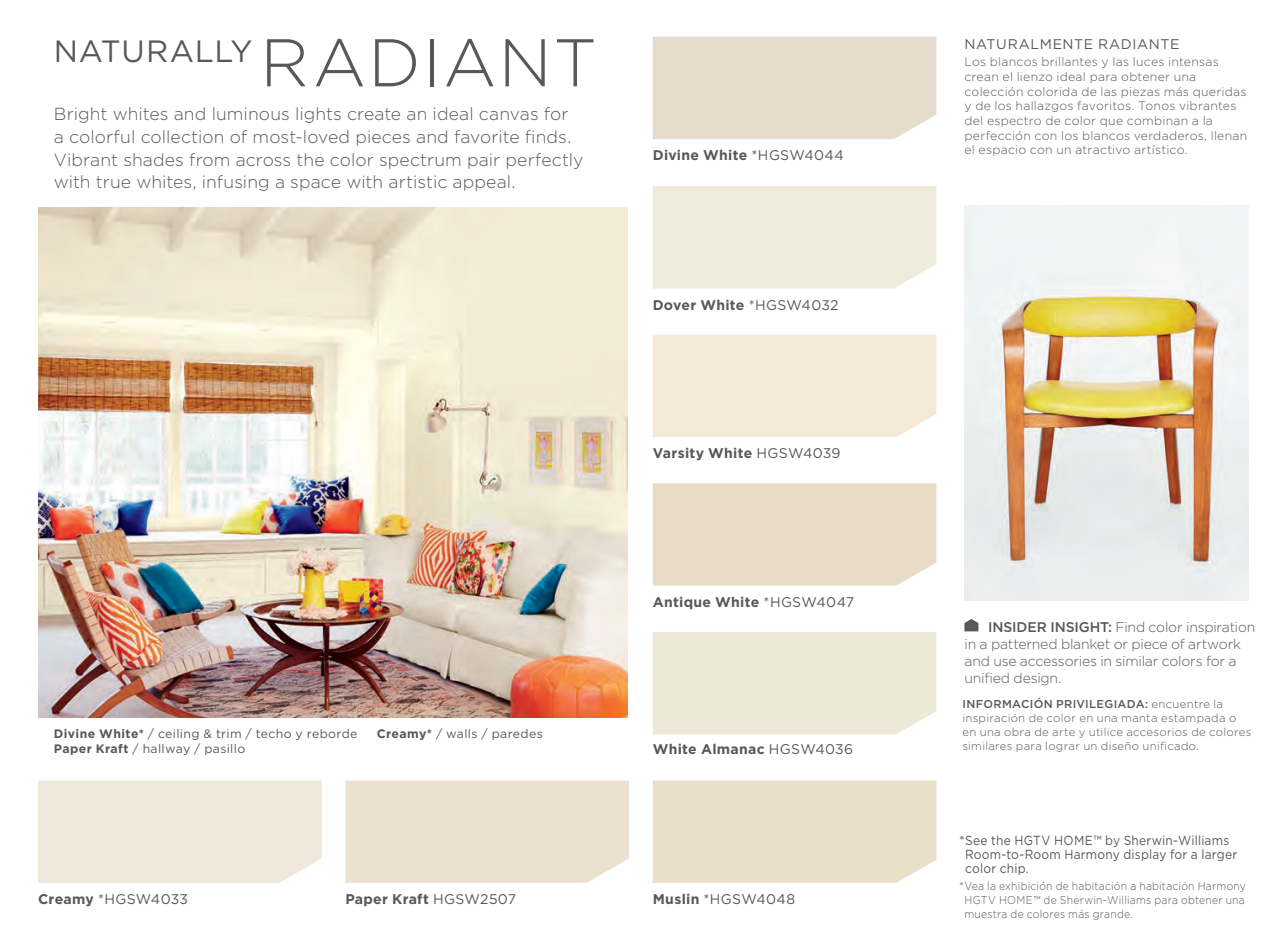
<style>
.page{position:relative;width:1287px;height:945px;background:#fff}
.page>*{position:absolute;margin:0;border:0;box-sizing:border-box;transform-origin:0 0}
.t1{font:300 67.38px "Gotham";letter-spacing:.03em;color:#57585a}
.t2{font:30.8px "Gotham";letter-spacing:.02em;color:#57585a}
.t3{font:300 17.5px/22.8px "Gotham";letter-spacing:.005em;color:#57585a}
.t4{font:300 14px/16.8px "Gotham";letter-spacing:-.015em;color:#57585a}
.t5{font:700 14px "Gotham";letter-spacing:.02em;color:#57585a}
.t6{font:14px "Gotham";letter-spacing:.04em;color:#57585a}
.t7{font:14px "Gotham";letter-spacing:.02em;color:#57585a}
.t8{font:13.12px/14px "Gotham";letter-spacing:.02em;color:#57585a}
.t9{font:300 12.25px/14.7px "Gotham";letter-spacing:.02em;color:#57585a}
.t10{font:12.25px "Gotham";letter-spacing:.03em;color:#57585a}
.t11{font:300 11.38px/14px "Gotham";letter-spacing:.025em;color:#57585a}
.s1{font-weight:400}
.s2{font-weight:700}
.s3{font-weight:500}
</style>
<div class="page">
<svg style="left:964px;top:619px;width:14px;height:12px"></svg>
<img style="left:964px;top:205px;width:283px;height:396px">
<img style="left:38px;top:208px;width:589px;height:509px">
<div style="left:345px;top:781px;width:284px;height:102px;background:#ece1d1"></div>
<div style="left:653px;top:186px;width:283px;height:102px;background:#f0eadc"></div>
<div style="left:652px;top:335px;width:284px;height:102px;background:#f4e9d6"></div>
<div style="left:652px;top:483px;width:284px;height:103px;background:#e8dcc6"></div>
<div style="left:652px;top:632px;width:284px;height:102px;background:#eee8d7"></div>
<div style="left:652px;top:781px;width:284px;height:102px;background:#eadfc9"></div>
<div style="left:38px;top:781px;width:284px;height:102px;background:#efe8db"></div>
<div style="left:652px;top:37px;width:284px;height:102px;background:#e6dccd"></div>
<p class="t1" style="left:260px;top:20px;width:338px">RADIANT</p>
<p class="t2" style="left:54px;top:31px;width:200px">NATURALLY</p>
<p class="t6" style="left:964px;top:35px;width:216px">NATURALMENTE RADIANTE</p>
<p class="t9" style="left:964px;top:54px;width:284px">Los blancos brillantes y las luces intensas crean el lienzo ideal para obtener una colección colorida de las piezas más queridas y de los hallazgos favoritos. Tonos vibrantes del espectro de color que combinan a la perfección con los blancos verdaderos, llenan el espacio con un atractivo artístico.</p>
<p class="t3" style="left:54px;top:102px;width:531px">Bright whites and luminous lights create an ideal canvas for<br>a colorful collection of most-loved pieces and favorite finds.<br>Vibrant shades from across the color spectrum pair perfectly with true whites, infusing a space with artistic appeal.</p>
<p class="t5" style="left:652px;top:146px;width:193px">Divine White <span class="s1">*HGSW4044</span></p>
<p class="t5" style="left:652px;top:296px;width:187px">Dover White <span class="s1">*HGSW4032</span></p>
<p class="t5" style="left:652px;top:444px;width:189px">Varsity White <span class="s1">HGSW4039</span></p>
<p class="t10" style="left:54px;top:726px;width:305px"><span class="s2">Divine White*</span> / ceiling &amp; trim / techo y reborde</p>
<p class="t10" style="left:376px;top:726px;width:168px"><span class="s2">Creamy*</span> / walls / paredes</p>
<p class="t10" style="left:54px;top:741px;width:193px"><span class="s2">Paper Kraft</span> / hallway / pasillo</p>
<p class="t7" style="left:38px;top:890px;width:152px"><span class="s2">Creamy</span> *HGSW4033</p>
<p class="t5" style="left:345px;top:890px;width:172px">Paper Kraft <span class="s1">HGSW2507</span></p>
<p class="t5" style="left:652px;top:592px;width:203px">Antique White <span class="s1">*HGSW4047</span></p>
<p class="t5" style="left:652px;top:740px;width:202px">White Almanac <span class="s1">HGSW4036</span></p>
<p class="t6" style="left:652px;top:890px;width:144px"><span class="s2">Muslin</span> *HGSW4048</p>
<p class="t4" style="left:964px;top:619px;width:292px;text-indent:24px"><span class="s3">INSIDER INSIGHT:</span> Find color inspiration in a patterned blanket or piece of artwork and use accessories in similar colors for a unified design.</p>
<p class="t11" style="left:962px;top:697px;width:290px"><span class="s3">INFORMACIÓN PRIVILEGIADA:</span> encuentre la inspiración de color en una manta estampada o en una obra de arte y utilice accesorios de colores similares para lograr un diseño unificado.</p>
<p class="t8" style="left:965px;top:833px;width:273px;text-indent:-6px">* See the HGTV HOME™ by Sherwin-Williams<br>Room-to-Room Harmony display for a larger color chip.</p>
<p class="t11" style="left:964px;top:879px;width:283px;text-align:justify;text-indent:-5px">* Vea la exhibición de habitación a habitación Harmony HGTV HOME™ de Sherwin-Williams para obtener una muestra de colores más grande.</p>
</div>
